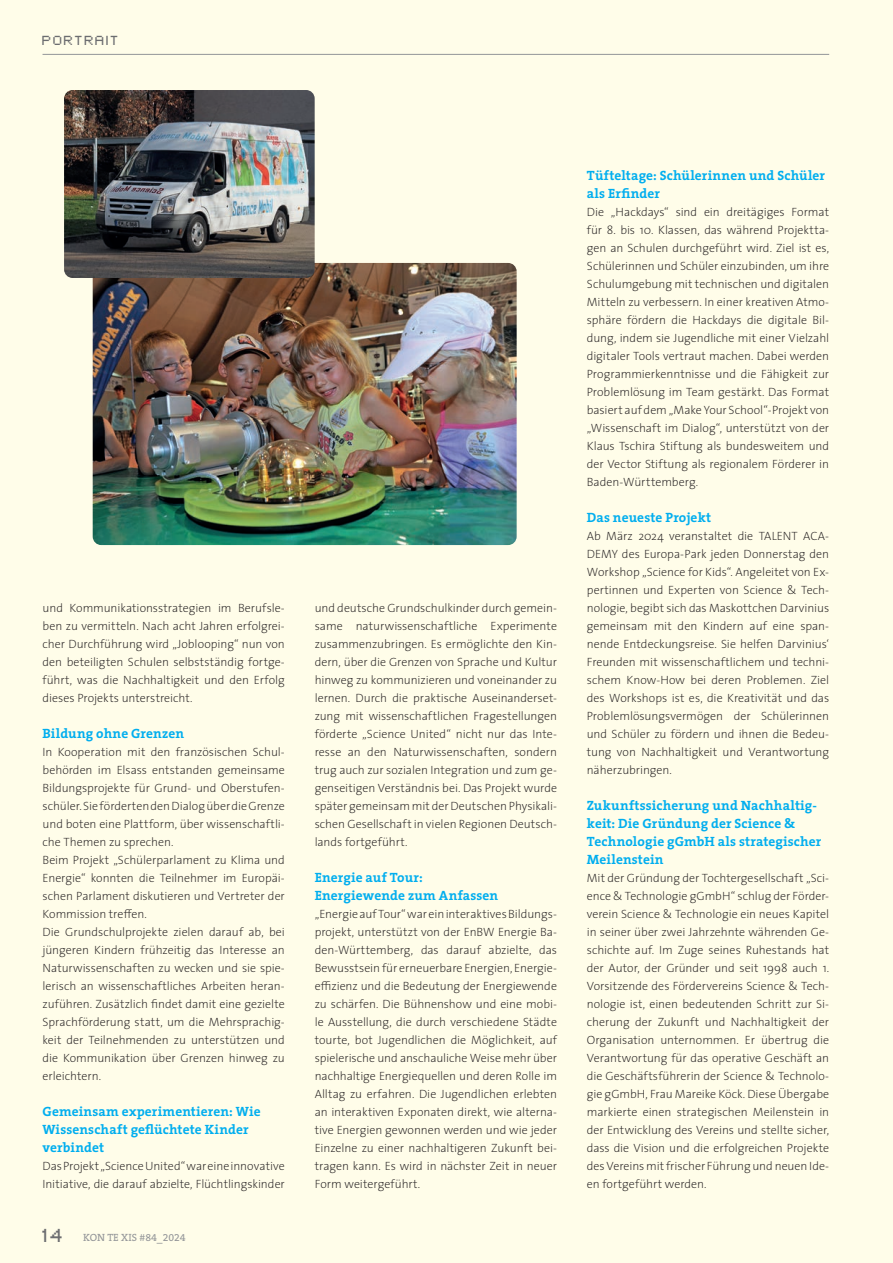
<style>
.page{position:relative;width:893px;height:1263px;background:#fffde9}
.page>*{position:absolute;margin:0;border:0;box-sizing:border-box;transform-origin:0 0}
.t1{font:15px "Pixel FJ8 pt 1 Normal";color:#6c6d70}
.t2{font:700 13.5px/18px "The Serif";letter-spacing:.005em;color:#00aeef}
.t3{font:200 12px/18px "The Sans";letter-spacing:-.005em;color:#231f20;text-align:justify}
.t4{font:10.5px "The Serif B W5 Plain";color:#939598}
.t5{font:10.5px "Pixel FJ8 pt 1 Normal";letter-spacing:.16em;color:#6c6d70}
</style>
<div class="page">
<hr style="left:43px;top:54px;width:786px;height:1px;background:#939598">
<img style="left:93px;top:263px;width:424px;height:282px">
<img style="left:64px;top:90px;width:251px;height:188px">
<p class="t5" style="left:43px;top:32px;width:78px">PORTRAIT</p>
<p class="t3" style="left:43px;top:599px;width:244px">und Kommunikationsstrategien im Berufsle&shy;ben zu vermitteln. Nach acht Jahren erfolgrei&shy;cher Durchführung wird „Joblooping“ nun von den beteiligten Schulen selbstständig fortge&shy;führt, was die Nachhaltigkeit und den Erfolg dieses Projekts unterstreicht.</p>
<p class="t2" style="left:43px;top:724px;width:143px">Bildung ohne Grenzen</p>
<p class="t3" style="left:43px;top:743px;width:244px;text-align:left">In Kooperation mit den französischen Schul&shy;behörden im Elsass entstanden gemeinsame Bildungsprojekte für Grund- und Oberstufen&shy;schüler. Sie förderten den Dialog über die Grenze und boten eine Plattform, über wissenschaftli&shy;che Themen zu sprechen.<br>Beim Projekt „Schülerparlament zu Klima und Energie“ konnten die Teilnehmer im Europäi&shy;schen Parlament diskutieren und Vertreter der Kommission treffen.<br>Die Grundschulprojekte zielen darauf ab, bei jüngeren Kindern frühzeitig das Interesse an Naturwissenschaften zu wecken und sie spie&shy;lerisch an wissenschaftliches Arbeiten heran&shy;zuführen. Zusätzlich findet damit eine gezielte Sprachförderung statt, um die Mehrsprachig&shy;keit der Teilnehmenden zu unterstützen und die Kommunikation über Grenzen hinweg zu erleichtern.</p>
<p class="t2" style="left:43px;top:1102px;width:220px">Gemeinsam experimentieren: Wie<br>Wissenschaft geflüchtete Kinder verbindet</p>
<p class="t3" style="left:43px;top:1157px;width:244px">Das Projekt „Science United“ war eine innovative<br>Initiative, die darauf abzielte, Flüchtlingskinder</p>
<p class="t1" style="left:43px;top:1223px;width:23px">14</p>
<p class="t4" style="left:83px;top:1231px;width:104px">KON TE XIS #84_2024</p>
<p class="t3" style="left:315px;top:599px;width:244px">und deutsche Grundschulkinder durch gemein&shy;same naturwissenschaftliche Experimente zusammenzubringen. Es ermöglichte den Kin&shy;dern, über die Grenzen von Sprache und Kultur hinweg zu kommunizieren und voneinander zu lernen. Durch die praktische Auseinanderset&shy;zung mit wissenschaftlichen Fragestellungen förderte „Science United“ nicht nur das Inte&shy;resse an den Naturwissenschaften, sondern trug auch zur sozialen Integration und zum ge&shy;genseitigen Verständnis bei. Das Projekt wurde später gemeinsam mit der Deutschen Physikali&shy;schen Gesellschaft in vielen Regionen Deutsch&shy;lands fortgeführt.</p>
<p class="t2" style="left:315px;top:868px;width:185px">Energie auf Tour:<br>Energiewende zum Anfassen</p>
<p class="t3" style="left:315px;top:905px;width:244px">„Energie auf Tour“ war ein interaktives Bildungs&shy;projekt, unterstützt von der EnBW Energie Ba&shy;den-Württemberg, das darauf abzielte, das Bewusstsein für erneuerbare Energien, Energie&shy;effizienz und die Bedeutung der Energiewende zu schärfen. Die Bühnenshow und eine mobi&shy;le Ausstellung, die durch verschiedene Städte tourte, bot Jugendlichen die Möglichkeit, auf spielerische und anschauliche Weise mehr über nachhaltige Energiequellen und deren Rolle im Alltag zu erfahren. Die Jugendlichen erlebten an interaktiven Exponaten direkt, wie alterna&shy;tive Energien gewonnen werden und wie jeder Einzelne zu einer nachhaltigeren Zukunft bei&shy;tragen kann. Es wird in nächster Zeit in neuer Form weitergeführt.</p>
<p class="t2" style="left:587px;top:166px;width:240px">Tüfteltage: Schülerinnen und Schüler als Erfinder</p>
<p class="t3" style="left:587px;top:203px;width:244px">Die „Hackdays“ sind ein dreitägiges Format für 8. bis 10. Klassen, das während Projektta&shy;gen an Schulen durchgeführt wird. Ziel ist es, Schülerinnen und Schüler einzubinden, um ihre Schulumgebung mit technischen und digitalen Mitteln zu verbessern. In einer kreativen Atmo&shy;sphäre fördern die Hackdays die digitale Bil&shy;dung, indem sie Jugendliche mit einer Vielzahl digitaler Tools vertraut machen. Dabei werden Programmierkenntnisse und die Fähigkeit zur Problemlösung im Team gestärkt. Das Format basiert auf dem „Make Your School“-Projekt von „Wissenschaft im Dialog“, unterstützt von der Klaus Tschira Stiftung als bundesweitem und der Vector Stiftung als regionalem Förderer in Baden-Württemberg.</p>
<p class="t2" style="left:587px;top:508px;width:126px">Das neueste Projekt</p>
<p class="t3" style="left:587px;top:527px;width:244px">Ab März 2024 veranstaltet die TALENT ACA-DEMY des Europa-Park jeden Donnerstag den Workshop „Science for Kids“. Angeleitet von Ex&shy;pertinnen und Experten von Science &amp; Tech&shy;nologie, begibt sich das Maskottchen Darvinius gemeinsam mit den Kindern auf eine span&shy;nende Entdeckungsreise. Sie helfen Darvinius‘ Freunden mit wissenschaftlichem und techni&shy;schem Know-How bei deren Problemen. Ziel des Workshops ist es, die Kreativität und das Problemlösungsvermögen der Schülerinnen und Schüler zu fördern und ihnen die Bedeu&shy;tung von Nachhaltigkeit und Verantwortung näherzubringen.</p>
<p class="t2" style="left:587px;top:796px;width:236px">Zukunftssicherung und Nachhaltig&shy;keit: Die Gründung der Science &amp;<br>Technologie gGmbH als strategischer<br>Meilenstein</p>
<p class="t3" style="left:587px;top:869px;width:244px">Mit der Gründung der Tochtergesellschaft „Sci&shy;ence &amp; Technologie gGmbH“ schlug der Förder&shy;verein Science &amp; Technologie ein neues Kapitel in seiner über zwei Jahrzehnte währenden Ge&shy;schichte auf. Im Zuge seines Ruhestands hat der Autor, der Gründer und seit 1998 auch 1.<br>Vorsitzende des Fördervereins Science &amp; Tech&shy;nologie ist, einen bedeutenden Schritt zur Si&shy;cherung der Zukunft und Nachhaltigkeit der Organisation unternommen. Er übertrug die Verantwortung für das operative Geschäft an die Geschäftsführerin der Science &amp; Technolo&shy;gie gGmbH, Frau Mareike Köck. Diese Übergabe markierte einen strategischen Meilenstein in der Entwicklung des Vereins und stellte sicher, dass die Vision und die erfolgreichen Projekte des Vereins mit frischer Führung und neuen Ide&shy;en fortgeführt werden.</p>
</div>
